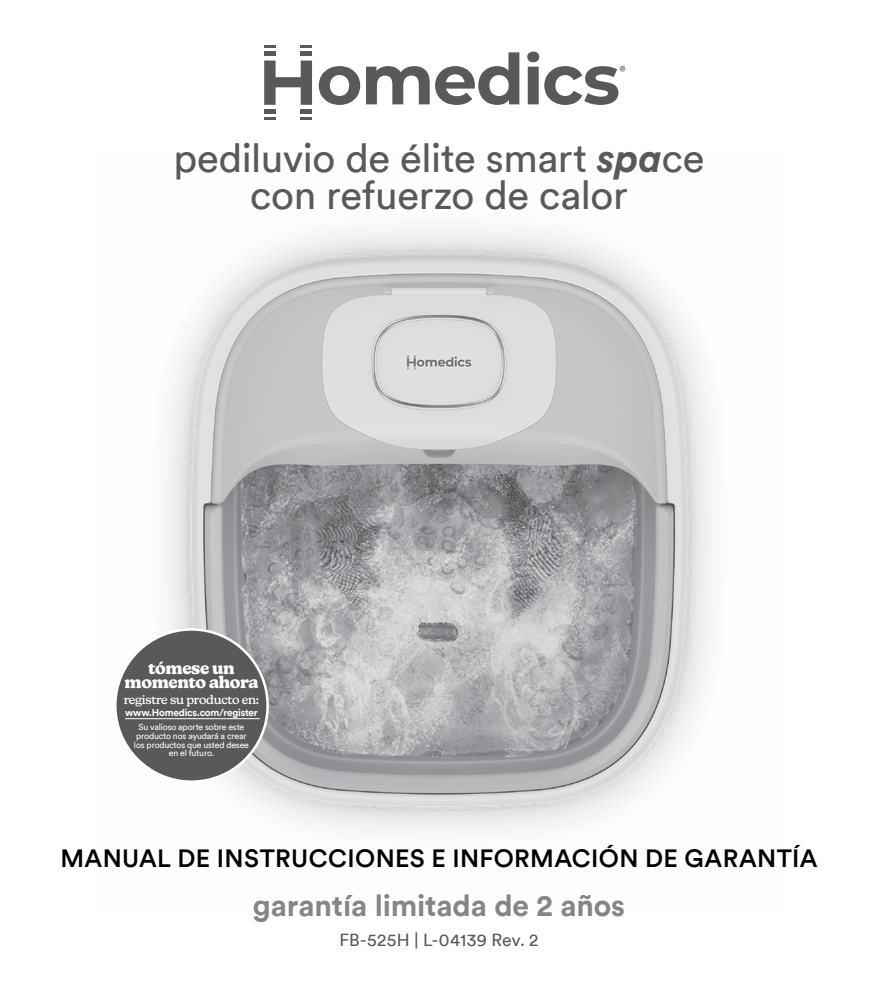
<style>
.page{position:relative;width:878px;height:990px;background:#fff}
.page>*{position:absolute;margin:0;border:0;box-sizing:border-box;transform-origin:0 0}
.t1{font:40px/37.5px "Circular Std";letter-spacing:-.01em;color:#58595b;text-align:center}
.t2{font:700 30px "Circular Std";letter-spacing:-.005em;color:#848587}
.t3{font:500 25px "Circular Std";letter-spacing:.015em;color:#000}
.t4{font:17.5px "Circular Std";letter-spacing:.02em;color:#58595b}
.t5{font:700 16.75px/14.2px "Kansas New";letter-spacing:-.02em;color:#fff;text-align:center}
.t6{font:500 12.5px "Kansas New";letter-spacing:-.02em;color:#fff}
.t7{font:700 10px "Circular Std";letter-spacing:-.02em;color:#fff}
.t8{font:8.75px/8.8px "Circular Std";letter-spacing:-.02em;color:#fff;text-align:center}
.s1{font-weight:700;font-style:italic}
</style>
<div class="page">
<img style="left:165px;top:230px;width:547px;height:601px">
<svg style="left:264px;top:61px;width:48px;height:44px"></svg>
<svg style="left:319px;top:66px;width:41px;height:39px"></svg>
<svg style="left:366px;top:66px;width:63px;height:38px"></svg>
<svg style="left:435px;top:52px;width:84px;height:53px"></svg>
<hr style="left:264px;top:109px;width:11px;height:4px;background:#58595b">
<hr style="left:301px;top:109px;width:11px;height:4px;background:#58595b">
<svg style="left:264px;top:117px;width:11px;height:3px"></svg>
<svg style="left:301px;top:117px;width:11px;height:3px"></svg>
<hr style="left:301px;top:52px;width:11px;height:4px;background:#58595b">
<hr style="left:264px;top:52px;width:11px;height:4px;background:#58595b">
<svg style="left:301px;top:45px;width:11px;height:3px"></svg>
<svg style="left:264px;top:45px;width:11px;height:3px"></svg>
<svg style="left:527px;top:52px;width:98px;height:53px"></svg>
<div style="left:115px;top:629px;width:152px;height:153px;background:#58595b;border-radius:50%"></div>
<hr style="left:125px;top:718px;width:135px;height:1px;background:#fff">
<h1 class="t1" style="left:173px;top:139px;width:532px">pediluvio de élite smart <span class="s1">spa</span>ce con refuerzo de calor</h1>
<h3 class="t5" style="left:124px;top:661px;width:135px">tómese un momento ahora</h3>
<h3 class="t6" style="left:124px;top:692px;width:137px">registre su producto en:</h3>
<p class="t7" style="left:125px;top:706px;width:134px">www.Homedics.com/register</p>
<p class="t8" style="left:134px;top:723px;width:116px">Su valioso aporte sobre este producto nos ayudará a crear los productos que usted desee en el futuro.</p>
<h3 class="t3" style="left:60px;top:842px;width:758px">MANUAL DE INSTRUCCIONES E INFORMACIÓN DE GARANTÍA</h3>
<h2 class="t2" style="left:253px;top:886px;width:374px">garantía limitada de 2 años</h2>
<h3 class="t4" style="left:339px;top:929px;width:201px">FB-525H | L-04139 Rev. 2</h3>
</div>
